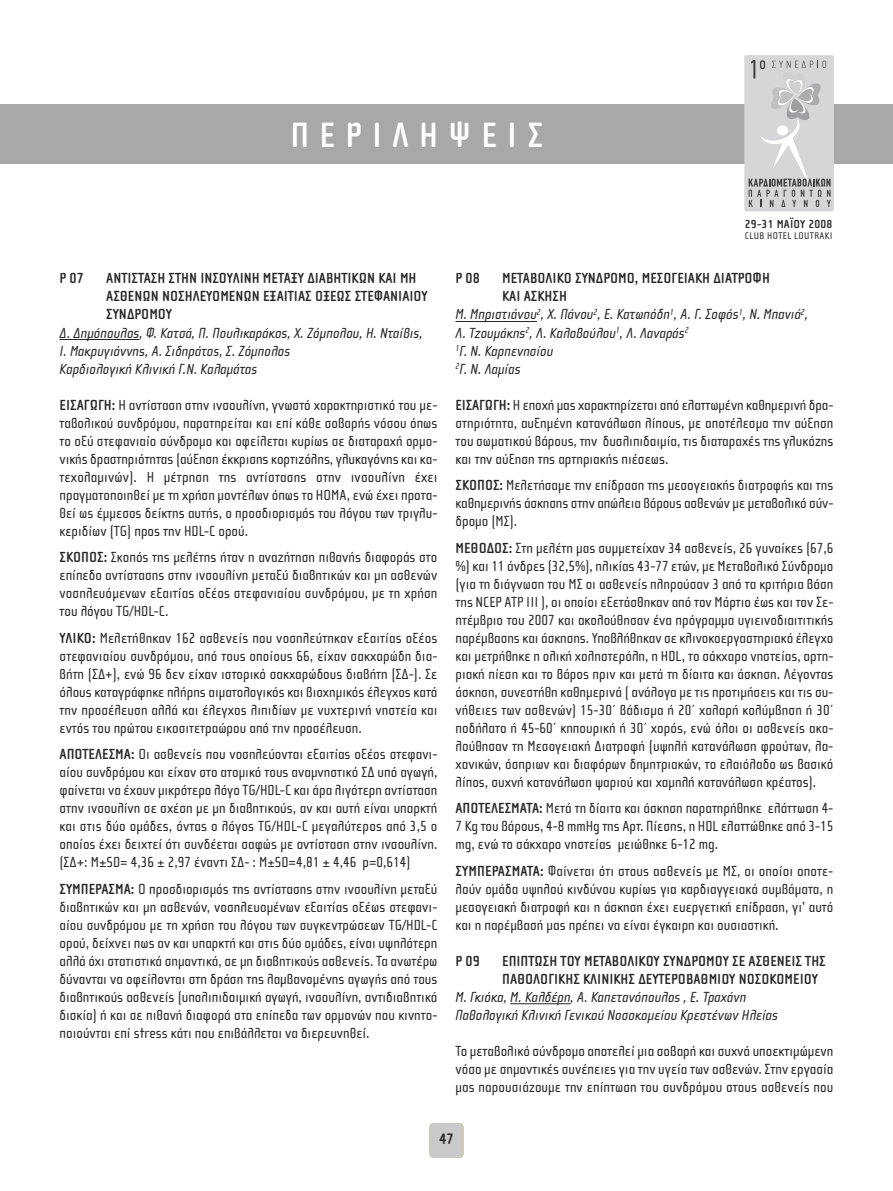
<style>
.page{position:relative;width:893px;height:1191px;background:#fff}
.page>*{position:absolute;margin:0;border:0;box-sizing:border-box;transform-origin:0 0}
.t1{font:700 36px "Cholla Sans Gr";letter-spacing:.285em;color:#fff}
.t2{font:700 15.6px "Cholla Sans Gr";color:#272627}
.t3{font:15px/18px "Cholla Sans Gr";color:#272627;text-align:justify}
.t4{font:italic 15px/18px "Cholla Sans Gr";color:#272627}
.t5{font:700 15px/18px "Cholla Sans Gr";color:#272627}
.t6{font:700 11.85px "Cholla Sans Gr";letter-spacing:.015em;color:#272627;scale:1.04 1}
.t7{font:9.9px "Cholla Sans Gr";letter-spacing:.035em;color:#272627;scale:1.04 1}
.s1{font-weight:700}
</style>
<div class="page">
<hr style="left:60px;top:339px;width:80px;height:1px;background:#272627">
<hr style="left:455px;top:321px;width:82px;height:1px;background:#272627">
<hr style="left:510px;top:1003px;width:61px;height:1px;background:#272627">
<div style="left:429px;top:1123px;width:35px;height:35px;background:#c9c9c9;border-radius:4px"></div>
<div style="left:0;top:104px;width:893px;height:59px;background:#a9a8a9"></div>
<svg style="left:744px;top:55px;width:90px;height:156px;background:#cdced0"></svg>
<h1 class="t1" style="left:290px;top:115px;width:254px">ΠΕΡΙΛΗΨΕΙΣ</h1>
<p class="t6" style="left:745px;top:217px;width:86px">29-31 ΜΑΪΟΥ 2008</p>
<p class="t7" style="left:745px;top:231px;width:86px">CLUB HOTEL LOUTRAKI</p>
<p class="t5" style="left:60px;top:270px;width:26px">P07</p>
<p class="t5" style="left:106px;top:270px;width:323px">ΑΝΤΙΣΤΑΣΗ ΣΤΗΝ ΙΝΣΟΥΛΙΝΗ ΜΕΤΑΞΥ ∆ΙΑΒΗΤΙΚΩΝ ΚΑΙ ΜΗ<br>ΑΣΘΕΝΩΝ ΝΟΣΗΛΕΥΟΜΕΝΩΝ ΕΞΑΙΤΙΑΣ ΟΞΕΩΣ ΣΤΕΦΑΝΙΑΙΟΥ<br>ΣΥΝ∆ΡΟΜΟΥ</p>
<p class="t4" style="left:60px;top:324px;width:365px">∆. ∆ηµόπουλος, Φ. Κατσά, Π. Πουλικαράκος, Χ. Ζόµπολου, Η. Νταίβις,<br>Ι. Μακρυγιάννης, Α. Σιδηράτος, Σ. Ζόµπολος<br>Καρδιολογική Κλινική Γ.Ν. Καλαµάτας</p>
<p class="t3" style="left:60px;top:396px;width:379px"><span class="s1">ΕΙΣΑΓΩΓΗ:</span> Η αντίσταση στην ινσουλίνη, γνωστό χαρακτηριστικό του µε&shy;ταβολικού συνδρόµου, παρατηρείται και επί κάθε σοβαρής νόσου όπως το οξύ στεφανιαίο σύνδροµο και οφείλεται κυρίως σε διαταραχή ορµο&shy;νικής δραστηριότητας (αύξηση έκκρισης κορτιζόλης, γλυκαγόνης και κα&shy;τεχολαµινών). Η µέτρηση της αντίστασης στην ινσουλίνη έχει πραγµατοποιηθεί µε τη χρήση µοντέλων όπως το ΗΟΜΑ, ενώ έχει προτα&shy;θεί ως έµµεσος δείκτης αυτής, ο προσδιορισµός του λόγου των τριγλυ&shy;κεριδίων (TG) προς την HDL-C ορού.</p>
<p class="t3" style="left:60px;top:548px;width:379px"><span class="s1">ΣΚΟΠΟΣ:</span> Σκοπός της µελέτης ήταν η αναζήτηση πιθανής διαφοράς στο επίπεδο αντίστασης στην ινσουλίνη µεταξύ διαβητικών και µη ασθενών νοσηλευόµενων εξαιτίας οξέος στεφανιαίου συνδρόµου, µε τη χρήση του λόγου TG/HDL-C.</p>
<p class="t3" style="left:60px;top:629px;width:379px"><span class="s1">ΥΛΙΚΟ:</span> Μελετήθηκαν 162 ασθενείς που νοσηλεύτηκαν εξαιτίας οξέος στεφανιαίου συνδρόµου, από τους οποίους 66, είχαν σακχαρώδη δια&shy;βήτη (Σ∆+), ενώ 96 δεν είχαν ιστορικό σακχαρώδους διαβήτη (Σ∆-). Σε όλους καταγράφηκε πλήρης αιµατολογικός και βιοχηµικός έλεγχος κατά την προσέλευση αλλά και έλεγχος λιπιδίων µε νυχτερινή νηστεία και εντός του πρώτου εικοσιτετραώρου από την προσέλευση.</p>
<p class="t3" style="left:60px;top:745px;width:379px"><span class="s1">ΑΠΟΤΕΛΕΣΜΑ:</span> Οι ασθενείς που νοσηλεύονται εξαιτίας οξέος στεφανι&shy;αίου συνδρόµου και είχαν στο ατοµικό τους αναµνηστικό Σ∆ υπό αγωγή, φαίνεται να έχουν µικρότερο λόγο TG/HDL-C και άρα λιγότερη αντίσταση στην ινσουλίνη σε σχέση µε µη διαβητικούς, αν και αυτή είναι υπαρκτή και στις δύο οµάδες, όντας ο λόγος TG/HDL-C µεγαλύτερος από 3,5 ο οποίος έχει δειχτεί ότι συνδέεται σαφώς µε αντίσταση στην ινσουλίνη. (Σ∆+: Μ±SD= 4,36 ± 2,97 έναντι Σ∆- : Μ±SD=4,81 ± 4,46 p=0,614)</p>
<p class="t3" style="left:60px;top:880px;width:379px"><span class="s1">ΣΥΜΠΕΡΑΣΜΑ:</span> Ο προσδιορισµός της αντίστασης στην ινσουλίνη µεταξύ διαβητικών και µη ασθενών, νοσηλευοµένων εξαιτίας οξέως στεφανι&shy;αίου συνδρόµου µε τη χρήση του λόγου των συγκεντρώσεων TG/HDL-C ορού, δείχνει πως αν και υπαρκτή και στις δύο οµάδες, είναι υψηλότερη αλλά όχι στατιστικά σηµαντικά, σε µη διαβητικούς ασθενείς. Τα ανωτέρω δύνανται να οφείλονται στη δράση της λαµβανοµένης αγωγής από τους διαβητικούς ασθενείς (υπολιπιδαιµική αγωγή, ινσουλίνη, αντιδιαβητικά δισκία) ή και σε πιθανή διαφορά στα επίπεδα των ορµονών που κινητο&shy;ποιούνται επί stress κάτι που επιβάλλεται να διερευνηθεί.</p>
<p class="t5" style="left:455px;top:270px;width:26px">P08</p>
<p class="t5" style="left:502px;top:270px;width:269px">ΜΕΤΑΒΟΛΙΚΟ ΣΥΝ∆ΡΟΜΟ, ΜΕΣΟΓΕΙΑΚΗ ∆ΙΑΤΡΟΦΗ</p>
<p class="t5" style="left:502px;top:288px;width:66px">ΚΑΙ ΑΣΚΗΣΗ</p>
<p class="t4" style="left:455px;top:306px;width:354px">Μ. Μπριστιάνου<sup>2</sup>, Χ. Πάνου<sup>2</sup>, Ε. Κατωπόδη<sup>1</sup>, Α. Γ. Σοφός<sup>1</sup>, Ν. Μπανιά<sup>2</sup>,</p>
<p class="t4" style="left:455px;top:324px;width:235px">Λ. Τζουµάκης<sup>2</sup>, Λ. Καλοβούλου<sup>1</sup>, Λ. Λαναράς<sup>2</sup></p>
<p class="t4" style="left:455px;top:342px;width:99px"><sup>1</sup>Γ. Ν. Καρπενησίου</p>
<p class="t4" style="left:455px;top:360px;width:67px"><sup>2</sup>Γ. Ν. Λαµίας</p>
<p class="t3" style="left:455px;top:396px;width:379px"><span class="s1">EIΣΑΓΩΓΗ:</span> Η εποχή µας χαρακτηρίζεται από ελαττωµένη καθηµερινή δρα&shy;στηριότητα, αυξηµένη κατανάλωση λίπους, µε αποτέλεσµα την αύξηση του σωµατικού βάρους, την δυσλιπιδαιµία, τις διαταραχές της γλυκόζης και την αύξηση της αρτηριακής πιέσεως.</p>
<p class="t3" style="left:455px;top:476px;width:379px"><span class="s1">ΣΚΟΠΟΣ:</span> Μελετήσαµε την επίδραση της µεσογειακής διατροφής και της καθηµερινής άσκησης στην απώλεια βάρους ασθενών µε µεταβολικό σύν&shy;δροµο (ΜΣ).</p>
<p class="t3" style="left:455px;top:539px;width:379px"><span class="s1">ΜΕΘΟ∆ΟΣ:</span> Στη µελέτη µας συµµετείχαν 34 ασθενείς, 26 γυναίκες (67,6 %) και 11 άνδρες (32,5%), ηλικίας 43-77 ετών, µε Μεταβολικό Σύνδροµο (για τη διάγνωση του ΜΣ οι ασθενείς πληρούσαν 3 από τα κριτήρια βάση της NCEP ATP III ), οι οποίοι εξετάσθηκαν από τον Μάρτιο έως και τον Σε&shy;πτέµβριο του 2007 και ακολούθησαν ένα πρόγραµµα υγιεινοδιαιτιτικής παρέµβασης και άσκησης. Υποβλήθηκαν σε κλινοκοεργαστηριακό έλεγχο και µετρήθηκε η ολική χοληστερόλη, η HDL, το σάκχαρο νηστείας, αρτη&shy;ριακή πίεση και το βάρος πριν και µετά τη δίαιτα και άσκηση. Λέγοντας άσκηση, συνεστήθη καθηµερινά ( ανάλογα µε τις προτιµήσεις και τις συ&shy;νήθειες των ασθενών) 15-30΄ βάδισµα ή 20΄ χαλαρή κολύµβηση ή 30΄ ποδήλατο ή 45-60΄ κηπουρική ή 30΄ χορός, ενώ όλοι οι ασθενείς ακο&shy;λούθησαν τη Μεσογειακή ∆ιατροφή (υψηλή κατανάλωση φρούτων, λα&shy;χανικών, όσπριων και διαφόρων δηµητριακών, το ελαιόλαδο ως βασικό λίπος, συχνή κατανάλωση ψαριού και χαµηλή κατανάλωση κρέατος).</p>
<p class="t3" style="left:455px;top:799px;width:379px"><span class="s1">ΑΠΟΤΕΛΕΣΜΑΤΑ:</span> Μετά τη δίαιτα και άσκηση παρατηρήθηκε ελάττωση 4- 7 Kg του βάρους, 4-8 mmHg της Αρτ. Πίεσης, η HDL ελαττώθηκε από 3-15 mg, ενώ το σάκχαρο νηστείας µειώθηκε 6-12 mg.</p>
<p class="t3" style="left:455px;top:862px;width:379px"><span class="s1">ΣΥΜΠΕΡΑΣΜΑΤΑ:</span> Φαίνεται ότι στους ασθενείς µε ΜΣ, οι οποίοι αποτε&shy;λούν οµάδα υψηλού κινδύνου κυρίως για καρδιαγγειακά συµβάµατα, η µεσογειακή διατροφή και η άσκηση έχει ευεργετική επίδραση, γι’ αυτό και η παρέµβασή µας πρέπει να είναι έγκαιρη και ουσιαστική.</p>
<p class="t5" style="left:455px;top:952px;width:26px">P09</p>
<p class="t5" style="left:502px;top:952px;width:325px">ΕΠΙΠΤΩΣΗ ΤΟΥ ΜΕΤΑΒΟΛΙΚΟΥ ΣΥΝ∆ΡΟΜΟΥ ΣΕ ΑΣΘΕΝΕΙΣ ΤΗΣ<br>ΠΑΘΟΛΟΓΙΚΗΣ ΚΛΙΝΙΚΗΣ ∆ΕΥΤΕΡΟΒΑΘΜΙΟΥ ΝΟΣΟΚΟΜΕΙΟΥ</p>
<p class="t4" style="left:455px;top:988px;width:324px">Μ. Γκιόκα, Μ. Καλδέρη, Α. Καπετανόπουλος , Ε. Τραχάνη<br>Παθολογική Kλινική Γενικού Νοσοκοµείου Κρεστένων Ηλείας</p>
<p class="t3" style="left:455px;top:1042px;width:379px">Το µεταβολικό σύνδροµο αποτελεί µια σοβαρή και συχνά υποεκτιµώµενη νόσο µε σηµαντικές συνέπειες για την υγεία των ασθενών. Στην εργασία µας παρουσιάζουµε την επίπτωση του συνδρόµου στους ασθενείς που</p>
<p class="t2" style="left:439px;top:1130px;width:16px">47</p>
</div>
